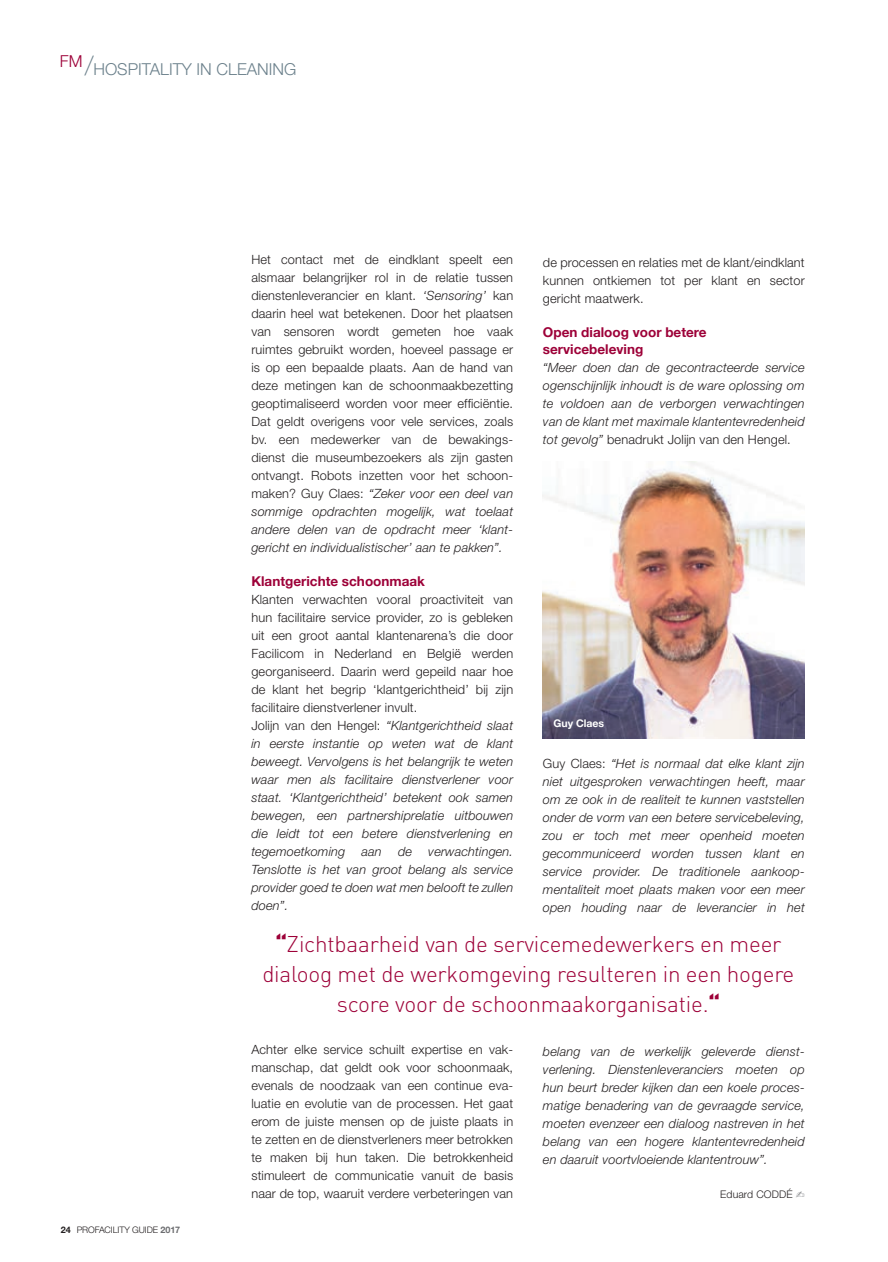
<style>
.page{position:relative;width:888px;height:1262px;background:#fff}
.page>*{position:absolute;margin:0;border:0;box-sizing:border-box;transform-origin:0 0}
.t1{font:300 22.5px/30px "DINOT";letter-spacing:-.01em;color:#9d0138;text-align:center}
.t2{font:300 16.5px "Helvetica Neue";color:#6c818c}
.t3{font:700 13.5px/16.5px "Helvetica Neue";color:#9d0138}
.t4{font:300 12.75px/18px "Helvetica Neue";letter-spacing:.01em;color:#231f20;text-align:justify}
.t5{font:italic 300 12.75px/18px "Helvetica Neue";letter-spacing:.01em;color:#231f20;text-align:justify}
.t6{font:300 10.5px "Helvetica Neue";letter-spacing:.01em;color:#231f20}
.t7{font:700 10.5px "Helvetica Neue";color:#fff}
.t8{font:300 9px "Helvetica Neue";letter-spacing:-.01em;color:#231f20}
.s1{font-weight:100;font-size:26.55px}
.s2{font-style:italic}
.s3{font-style:normal}
.s4{font-weight:900}
.s5{font-weight:700}
.s6{font-weight:700;color:#6c6d70}
.s7{color:#8a8c8f}
</style>
<div class="page">
<img style="left:542px;top:462px;width:262px;height:276px">
<p class="t2" style="left:60px;top:59px;width:238px"><sup>FM</sup> <span class="s1">/</span>HOSPITALITY IN CLEANING</p>
<p class="t4" style="left:251px;top:250px;width:263px">Het contact met de eindklant speelt een alsmaar belangrijker rol in de relatie tussen dienstenleverancier en klant. <span class="s2">‘Sensoring’</span> kan daarin heel wat betekenen. Door het plaatsen van sensoren wordt gemeten hoe vaak ruimtes gebruikt worden, hoeveel passage er is op een bepaalde plaats. Aan de hand van deze metingen kan de schoonmaakbezetting geoptimaliseerd worden voor meer efficiëntie.<br>Dat geldt overigens voor vele services, zoals bv. een medewerker van de bewakings&shy;dienst die museumbezoekers als zijn gasten ontvangt. Robots inzetten voor het schoon&shy;maken? Guy Claes: <span class="s2">“Zeker voor een deel van sommige opdrachten mogelijk, wat toelaat andere delen van de opdracht meer ‘klant&shy;gericht en individualistischer’ aan te pakken”.</span></p>
<p class="t3" style="left:251px;top:573px;width:175px">Klantgerichte schoonmaak</p>
<p class="t4" style="left:251px;top:590px;width:263px;text-align:left">Klanten verwachten vooral proactiviteit van hun facilitaire service provider, zo is gebleken uit een groot aantal klantenarena’s die door Facilicom in Nederland en België werden georganiseerd. Daarin werd gepeild naar hoe de klant het begrip ‘klantgerichtheid’ bij zijn facilitaire dienstverlener invult.<br>Jolijn van den Hengel: <span class="s2">“Klantgerichtheid slaat in eerste instantie op weten wat de klant beweegt. Vervolgens is het belangrijk te weten waar men als facilitaire dienstverlener voor staat. ‘Klantgerichtheid’ betekent ook samen bewegen, een partnershiprelatie uitbouwen die leidt tot een betere dienstverlening en tegemoetkoming</span></p>
<p class="t5" style="left:251px;top:842px;width:263px;text-indent:177px">verwachtingen.<br>Tenslotte is het van groot belang als service provider goed te doen wat men belooft te zullen doen”.</p>
<p class="t5" style="left:361px;top:842px;width:22px">aan</p>
<p class="t5" style="left:398px;top:842px;width:16px">de</p>
<p class="t4" style="left:542px;top:253px;width:263px">de processen en relaties met de klant/eindklant kunnen ontkiemen tot per klant en sector gericht maatwerk.</p>
<p class="t3" style="left:542px;top:324px;width:165px">Open dialoog voor betere servicebeleving</p>
<p class="t5" style="left:542px;top:358px;width:263px">“Meer doen dan de gecontracteerde service ogenschijnlijk inhoudt is de ware oplossing om te voldoen aan de verborgen verwachtingen van de klant met maximale klantentevredenheid tot gevolg” <span class="s3">benadrukt Jolijn van den Hengel.</span></p>
<p class="t7" style="left:553px;top:715px;width:52px">Guy Claes</p>
<p class="t5" style="left:542px;top:754px;width:263px"><span class="s3">Guy Claes:</span> “Het is normaal dat elke klant zijn niet uitgesproken verwachtingen heeft, maar om ze ook in de realiteit te kunnen vaststellen onder de vorm van een betere servicebeleving, zou er toch met meer openheid moeten gecommuniceerd worden tussen klant en service provider. De traditionele aankoop&shy;mentaliteit moet plaats maken voor een meer open houding naar de leverancier in het</p>
<h1 class="t1" style="left:262px;top:928px;width:533px"><span class="s4">“</span>Zichtbaarheid van de servicemedewerkers en meer dialoog met de werkomgeving resulteren in een hogere score voor de schoonmaakorganisatie.<span class="s4">“</span></h1>
<p class="t8" style="left:61px;top:1224px;width:121px"><span class="s5">24</span> PROFACILITY GUIDE <span class="s6">2017</span></p>
<p class="t4" style="left:251px;top:1040px;width:263px">Achter elke service schuilt expertise en vak&shy;manschap, dat geldt ook voor schoonmaak, evenals de noodzaak van een continue eva&shy;luatie en evolutie van de processen. Het gaat erom de juiste mensen op de juiste plaats in te zetten en de dienstverleners meer betrokken te maken bij hun taken. Die betrokkenheid stimuleert de communicatie vanuit de basis naar de top, waaruit verdere verbeteringen van</p>
<p class="t5" style="left:542px;top:1042px;width:263px">belang van de werkelijk geleverde dienst&shy;verlening. Dienstenleveranciers moeten op hun beurt breder kijken dan een koele proces&shy;matige benadering van de gevraagde service, moeten evenzeer een dialoog nastreven in het belang van een hogere klantentevredenheid en daaruit voortvloeiende klantentrouw”.</p>
<p class="t6" style="left:719px;top:1188px;width:86px">Eduard CODDÉ <span class="s7">✍</span></p>
</div>
